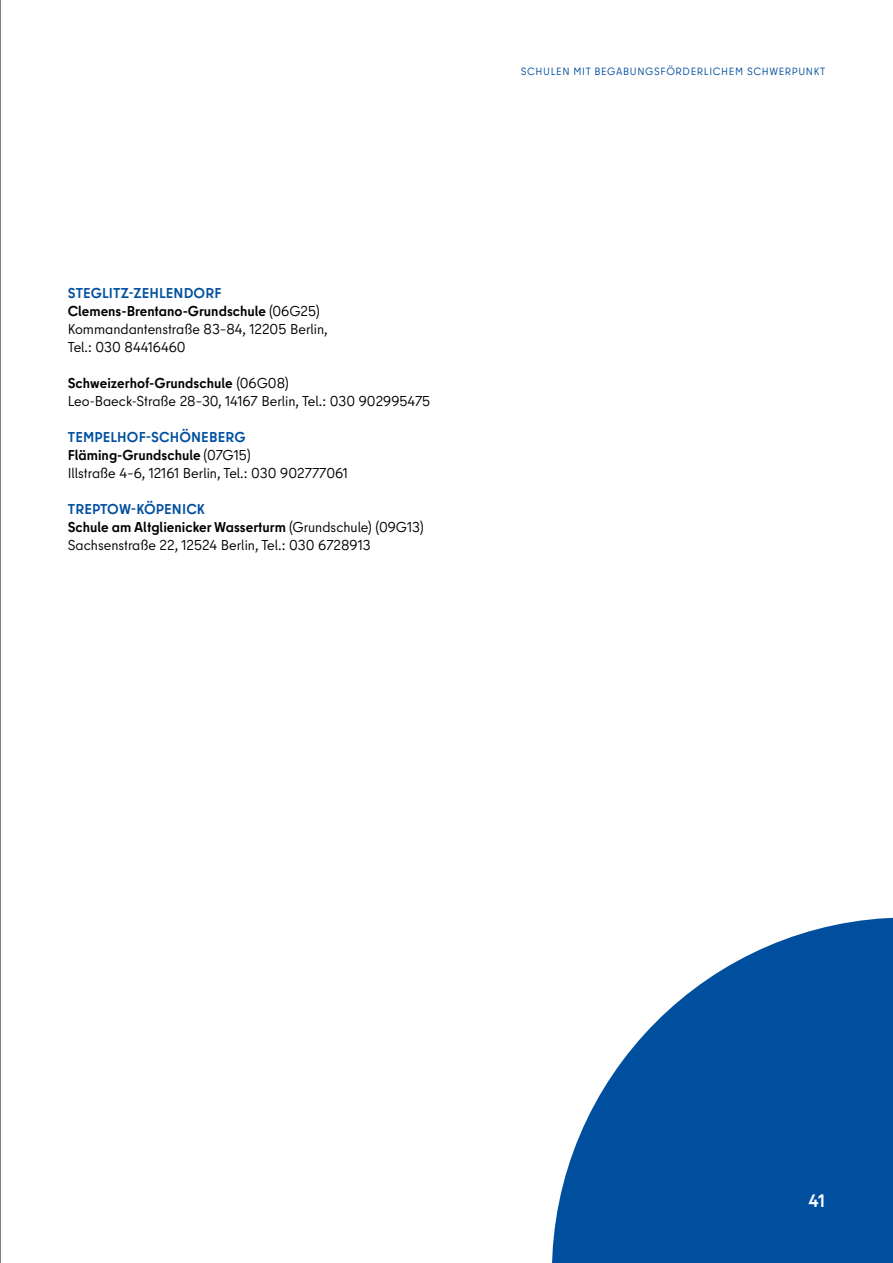
<style>
.page{position:relative;width:893px;height:1263px;background:#fff}
.page>*{position:absolute;margin:0;border:0;box-sizing:border-box;transform-origin:0 0}
.Pagina_Rot{font:700 18px "Berlin Type";color:#fff}
.Copy_9_5_pt{font:14.25px/18px "Berlin Type";color:#000}
.Copy_9_5_pt-2{font:700 14.25px "Berlin Type";color:#000}
.Bezirke{font:700 14.25px "Berlin Type";letter-spacing:.01em;color:#004f9f}
.Kapitel{font:10.5px "Berlin Type";letter-spacing:.06em;color:#004f9f}
.s1{font-weight:400}
</style>
<div class="page">
<svg style="left:552px;top:917px;width:341px;height:346px;fill:#004f9f"></svg>
<hr style="left:0;top:0;width:1px;height:1263px;background:#000">
<p class="Bezirke" style="left:68px;top:284px;width:155px">STEGLITZ-ZEHLENDORF</p>
<p class="Copy_9_5_pt-2" style="left:68px;top:302px;width:254px">Clemens-Brentano-Grundschule <span class="s1">(06G25)</span></p>
<p class="Copy_9_5_pt" style="left:68px;top:320px;width:262px">Kommandantenstraße 83–84, 12205 Berlin,<br>Tel.: 030 84416460</p>
<p class="Copy_9_5_pt-2" style="left:68px;top:374px;width:222px">Schweizerhof-Grundschule <span class="s1">(06G08)</span></p>
<p class="Copy_9_5_pt" style="left:68px;top:392px;width:364px">Leo-Baeck-Straße 28–30, 14167 Berlin, Tel.: 030 902995475</p>
<p class="Bezirke" style="left:68px;top:428px;width:179px">TEMPELHOF-SCHÖNEBERG</p>
<p class="Copy_9_5_pt-2" style="left:68px;top:446px;width:184px">Fläming-Grundschule <span class="s1">(07G15)</span></p>
<p class="Copy_9_5_pt" style="left:68px;top:464px;width:282px">Illstraße 4–6, 12161 Berlin, Tel.: 030 902777061</p>
<p class="Bezirke" style="left:68px;top:500px;width:139px">TREPTOW-KÖPENICK</p>
<p class="Copy_9_5_pt-2" style="left:68px;top:518px;width:357px">Schule am Altglienicker Wasserturm <span class="s1">(Grundschule) (09G13)</span></p>
<p class="Copy_9_5_pt" style="left:68px;top:536px;width:304px">Sachsenstraße 22, 12524 Berlin, Tel.: 030 6728913</p>
<p class="Kapitel" style="left:521px;top:65px;width:306px">SCHULEN MIT BEGABUNGSFÖRDERLICHEM SCHWERPUNKT</p>
<p class="Pagina_Rot" style="left:808px;top:1189px;width:18px">41</p>
</div>
